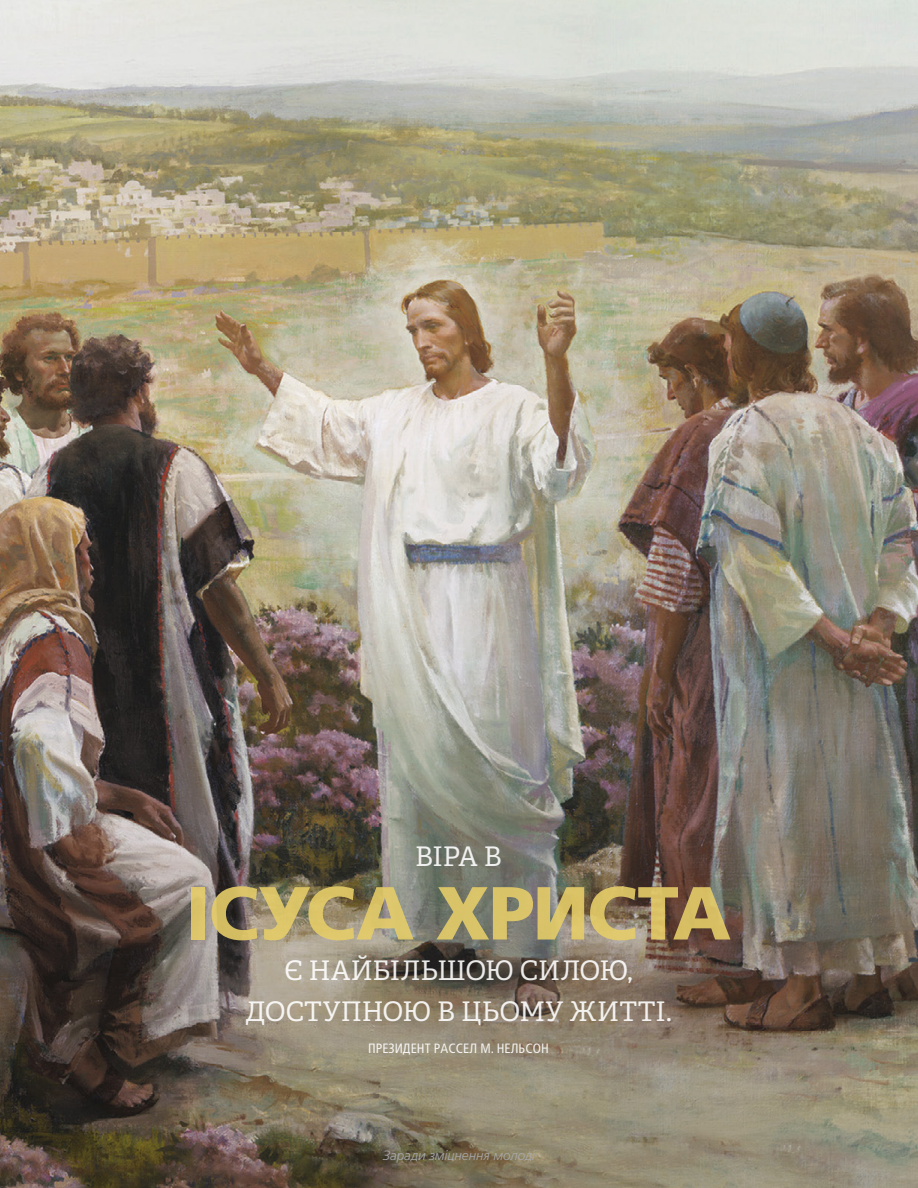
<style>
.page{position:relative;width:918px;height:1188px;background:#fff}
.page>*{position:absolute;margin:0;border:0;box-sizing:border-box;transform-origin:0 0}
.t1{font:900 75px "Frutigerlds Lat";letter-spacing:-.025em;color:#e6cd69}
.t2{font:27px/40.5px "Helam Slablds Lat";letter-spacing:-.01em;color:#fff;text-align:center}
.t3{font:condensed 13.5px "Frutigerlds Lat";color:#fff}
.FolioL{font:italic 300 13.5px "Frutigerlds Lat";color:#a7a9ac}
</style>
<div class="page">
<img style="left:0;top:0;width:918px;height:1188px">
<p class="t2" style="left:415px;top:836px;width:88px">ВІРА В</p>
<h1 class="t1" style="left:186px;top:855px;width:547px">ІСУСА ХРИСТА</h1>
<p class="t2" style="left:245px;top:950px;width:428px">Є НАЙБІЛЬШОЮ СИЛОЮ,<br>ДОСТУПНОЮ В ЦЬОМУ ЖИТТІ.</p>
<p class="t3" style="left:368px;top:1038px;width:182px">ПРЕЗИДЕНТ РАССЕЛ М. НЕЛЬСОН</p>
<p class="FolioL" style="left:383px;top:1145px;width:154px">Заради зміцнення молоді</p>
</div>
